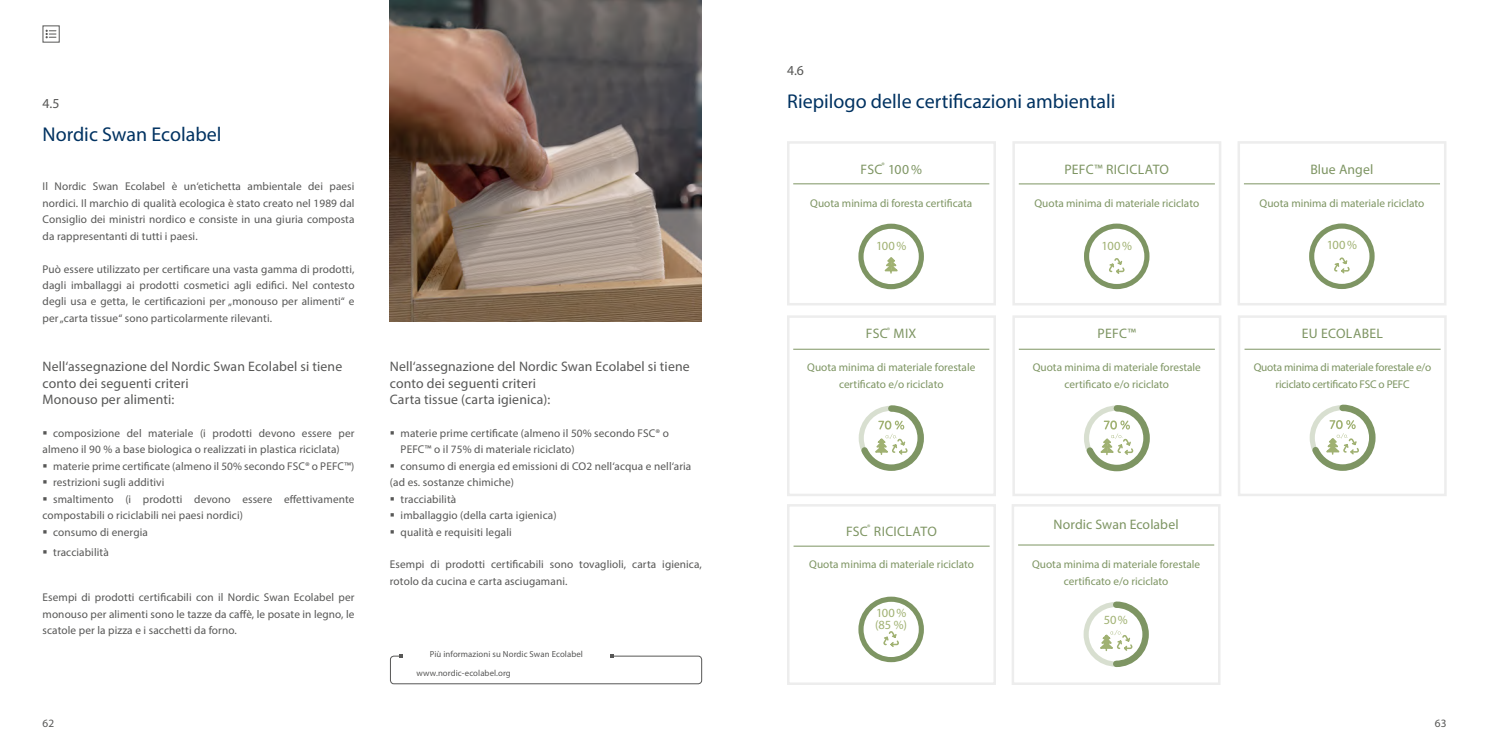
<style>
.page{position:relative;width:1489px;height:745px;background:#fff}
.page>*{position:absolute;margin:0;border:0;box-sizing:border-box;transform-origin:0 0}
.t1{font:20px "Myriad Pro";color:#003261}
.t2{font:13.75px/16.4px "Myriad Pro";letter-spacing:.01em;color:#575756}
.t3{font:13.75px "Myriad Pro";letter-spacing:.01em;color:#7e9563}
.t4{font:12.5px/11.6px "Myriad Pro";letter-spacing:-.01em;color:#a0b172}
.t5{font:11.25px/16.4px "Myriad Pro";letter-spacing:.01em;color:#575756;text-align:justify}
.t6{font:11.25px/16.4px "Myriad Pro";color:#7e9563;text-align:center}
.t7{font:11.25px/16.4px "Myriad Pro";letter-spacing:-.02em;color:#7e9563;text-align:center}
.t8{font:8.75px "Myriad Pro";letter-spacing:.01em;color:#575756}
</style>
<div class="page">
<svg style="left:46px;top:30px;width:10px;height:8px"></svg>
<div style="left:43px;top:25px;width:17px;height:18px;border:1px solid #575756"></div>
<div style="left:787px;top:315px;width:208px;height:181px;border:2px solid #ededed"></div>
<img style="left:390px;top:0;width:312px;height:322px">
<div style="left:390px;top:655px;width:312px;height:28px;border:1px solid #575756;border-radius:4px"></div>
<svg style="left:399px;top:654px;width:4px;height:3px"></svg>
<svg style="left:610px;top:654px;width:4px;height:3px"></svg>
<hr style="left:1018px;top:183px;width:196px;height:1px;background:#7e9563">
<hr style="left:793px;top:183px;width:196px;height:1px;background:#7e9563">
<hr style="left:793px;top:348px;width:196px;height:1px;background:#7e9563">
<hr style="left:1018px;top:348px;width:196px;height:1px;background:#7e9563">
<div style="left:858px;top:223px;width:65px;height:66px;border:5px solid #7e9563;border-radius:50%"></div>
<svg style="left:884px;top:257px;width:14px;height:17px"></svg>
<div style="left:1083px;top:223px;width:66px;height:66px;border:5px solid #7e9563;border-radius:50%"></div>
<svg style="left:1109px;top:258px;width:15px;height:16px"></svg>
<div style="left:787px;top:141px;width:208px;height:164px;border:2px solid #ededed"></div>
<div style="left:1012px;top:141px;width:209px;height:164px;border:2px solid #ededed"></div>
<hr style="left:1243px;top:183px;width:196px;height:1px;background:#7e9563">
<div style="left:1308px;top:223px;width:66px;height:66px;border:5px solid #7e9563;border-radius:50%"></div>
<svg style="left:1334px;top:257px;width:15px;height:17px"></svg>
<div style="left:1237px;top:141px;width:209px;height:164px;border:2px solid #ededed"></div>
<hr style="left:1244px;top:348px;width:196px;height:1px;background:#7e9563">
<div style="left:1237px;top:315px;width:209px;height:181px;border:2px solid #ededed"></div>
<hr style="left:1018px;top:544px;width:196px;height:1px;background:#7e9563">
<div style="left:1083px;top:601px;width:65px;height:65px;border:5px solid #7e9563;border-radius:50%"></div>
<svg style="left:1096px;top:601px;width:53px;height:66px"></svg>
<div style="left:1011px;top:503px;width:209px;height:181px;border:2px solid #ededed"></div>
<hr style="left:793px;top:545px;width:196px;height:1px;background:#7e9563">
<div style="left:787px;top:503px;width:208px;height:181px;border:2px solid #ededed"></div>
<div style="left:1012px;top:315px;width:209px;height:181px;border:2px solid #ededed"></div>
<svg style="left:858px;top:405px;width:66px;height:66px"></svg>
<svg style="left:1084px;top:405px;width:66px;height:67px"></svg>
<svg style="left:1309px;top:404px;width:67px;height:67px"></svg>
<div style="left:858px;top:596px;width:65px;height:65px;border:5px solid #7e9563;border-radius:50%"></div>
<svg style="left:883px;top:631px;width:16px;height:16px"></svg>
<p class="t2" style="left:787px;top:62px;width:18px">4.6</p>
<p class="t2" style="left:43px;top:95px;width:18px">4.5</p>
<h1 class="t1" style="left:787px;top:89px;width:330px">Riepilogo delle certificazioni ambientali</h1>
<h1 class="t1" style="left:43px;top:122px;width:181px">Nordic Swan Ecolabel</h1>
<p class="t5" style="left:43px;top:178px;width:313px">Il Nordic Swan Ecolabel è un‘etichetta ambientale dei paesi nordici. Il marchio di qualità ecologica è stato creato nel 1989 dal Consiglio dei ministri nordico e consiste in una giuria composta da rappresentanti di tutti i paesi.</p>
<p class="t5" style="left:43px;top:260px;width:313px">Può essere utilizzato per certificare una vasta gamma di prodotti, dagli imballaggi ai prodotti cosmetici agli edifici. Nel contesto degli usa e getta, le certificazioni per „monouso per alimenti“ e per „carta tissue“ sono particolarmente rilevanti.</p>
<p class="t2" style="left:43px;top:358px;width:301px">Nell‘assegnazione del Nordic Swan Ecolabel si tiene conto dei seguenti criteri<br>Monouso per alimenti:</p>
<p class="t5" style="left:43px;top:424px;width:313px;text-indent:11px">composizione del materiale (i prodotti devono essere per almeno il 90 % a base biologica o realizzati in plastica riciclata)</p>
<p class="t5" style="left:53px;top:457px;width:303px">materie prime certificate (almeno il 50% secondo FSC® o PEFC™)</p>
<p class="t5" style="left:53px;top:474px;width:113px">restrizioni sugli additivi</p>
<p class="t5" style="left:53px;top:490px;width:303px">smaltimento (i prodotti devono essere effettivamente</p>
<p class="t5" style="left:43px;top:506px;width:202px">compostabili o riciclabili nei paesi nordici)</p>
<p class="t5" style="left:53px;top:523px;width:96px">consumo di energia</p>
<p class="t5" style="left:53px;top:543px;width:57px">tracciabilità</p>
<p class="t5" style="left:43px;top:588px;width:313px">Esempi di prodotti certificabili con il Nordic Swan Ecolabel per monouso per alimenti sono le tazze da caffè, le posate in legno, le scatole per la pizza e i sacchetti da forno.</p>
<p class="t2" style="left:390px;top:358px;width:301px">Nell‘assegnazione del Nordic Swan Ecolabel si tiene conto dei seguenti criteri<br>Carta tissue (carta igienica):</p>
<p class="t5" style="left:400px;top:424px;width:270px">materie prime certificate (almeno il 50% secondo FSC® o</p>
<p class="t5" style="left:400px;top:441px;width:176px">PEFC™ o il 75% di materiale riciclato)</p>
<p class="t5" style="left:400px;top:457px;width:292px">consumo di energia ed emissioni di CO2 nell‘acqua e nell‘aria</p>
<p class="t5" style="left:390px;top:474px;width:126px">(ad es. sostanze chimiche)</p>
<p class="t5" style="left:400px;top:490px;width:57px">tracciabilità</p>
<p class="t5" style="left:400px;top:506px;width:157px">imballaggio (della carta igienica)</p>
<p class="t5" style="left:400px;top:523px;width:113px">qualità e requisiti legali</p>
<p class="t5" style="left:390px;top:556px;width:313px">Esempi di prodotti certificabili sono tovaglioli, carta igienica, rotolo da cucina e carta asciugamani.</p>
<p class="t8" style="left:430px;top:648px;width:155px">Più informazioni su Nordic Swan Ecolabel</p>
<p class="t8" style="left:416px;top:667px;width:96px">www.nordic-ecolabel.org</p>
<p class="t3" style="left:860px;top:161px;width:63px">FSC<sup>®</sup> 100%</p>
<p class="t3" style="left:1064px;top:161px;width:106px">PEFC™ RICICLATO</p>
<p class="t6" style="left:810px;top:195px;width:163px">Quota minima di foresta certificata</p>
<p class="t6" style="left:1034px;top:195px;width:166px">Quota minima di materiale riciclato</p>
<p class="t4" style="left:876px;top:240px;width:32px">100%</p>
<p class="t4" style="left:1101px;top:240px;width:32px">100%</p>
<p class="t3" style="left:865px;top:325px;width:52px">FSC<sup>®</sup> MIX</p>
<p class="t6" style="left:807px;top:359px;width:170px">Quota minima di materiale forestale certificato e/o riciclato</p>
<p class="t3" style="left:846px;top:522px;width:92px">FSC<sup>®</sup> RICICLATO</p>
<p class="t6" style="left:809px;top:556px;width:166px">Quota minima di materiale riciclato</p>
<p class="t4" style="left:875px;top:606px;width:33px">100% (85 %)</p>
<p class="t3" style="left:1097px;top:325px;width:40px">PEFC™</p>
<p class="t6" style="left:1032px;top:359px;width:170px">Quota minima di materiale forestale certificato e/o riciclato</p>
<p class="t3" style="left:1053px;top:515px;width:126px">Nordic Swan Ecolabel</p>
<p class="t6" style="left:1032px;top:556px;width:170px">Quota minima di materiale forestale certificato e/o riciclato</p>
<p class="t4" style="left:1103px;top:613px;width:26px">50%</p>
<p class="t3" style="left:1310px;top:161px;width:64px">Blue Angel</p>
<p class="t6" style="left:1259px;top:195px;width:166px">Quota minima di materiale riciclato</p>
<p class="t4" style="left:1326px;top:239px;width:32px">100%</p>
<p class="t3" style="left:1301px;top:325px;width:83px">EU ECOLABEL</p>
<p class="t7" style="left:1253px;top:359px;width:179px">Quota minima di materiale forestale e/o riciclato certificato FSC o PEFC</p>
<p class="t5" style="left:43px;top:714px;width:13px">62</p>
<p class="t5" style="left:1434px;top:714px;width:13px">63</p>
</div>
